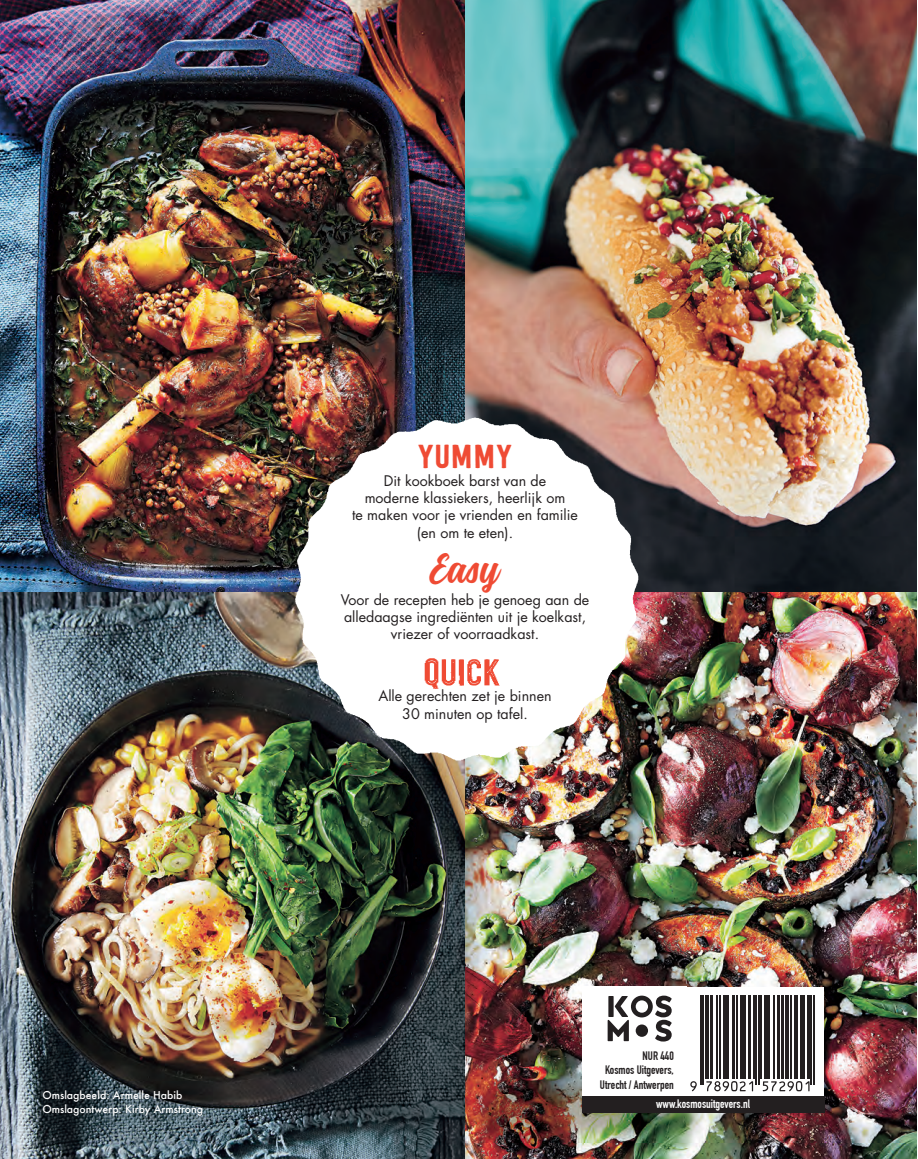
<style>
.page{position:relative;width:918px;height:1159px;background:#fff}
.page>*{position:absolute;margin:0;border:0;box-sizing:border-box;transform-origin:0 0}
.t1{font:42px "Montana";color:#ef4b34}
.t2{font:33px "Festivo LC Basic";letter-spacing:.02em;color:#ef4b34}
.t3{font:14.25px/17.5px "Futura";color:#231f20;text-align:center}
.t4{font:700 12px/14.4px "DIN Condensed";color:#231f20;text-align:right}
.t5{font:700 12px "DIN Condensed";color:#fff}
.t6{font:500 10.5px/13.5px "Futura";color:#fff}
</style>
<div class="page">
<img style="left:0;top:0;width:916px;height:1158px">
<img style="left:247px;top:410px;width:416px;height:355px">
<img style="left:424px;top:656px;width:84px;height:34px">
<div style="left:582px;top:986px;width:105px;height:127px;background:#fff"></div>
<svg style="left:687px;top:986px;width:137px;height:110px"></svg>
<div style="left:581px;top:1096px;width:243px;height:17px;background:#231f20"></div>
<img style="left:34px;top:1081px;width:178px;height:43px">
<svg style="left:607px;top:995px;width:64px;height:46px"></svg>
<div style="left:635px;top:1024px;width:13px;height:12px;background:#231f20;border-radius:50%"></div>
<svg style="left:690px;top:1081px;width:6px;height:10px"></svg>
<hr style="left:700px;top:995px;width:1px;height:89px;background:#231f20">
<hr style="left:702px;top:995px;width:1px;height:89px;background:#231f20">
<hr style="left:705px;top:995px;width:3px;height:83px;background:#231f20">
<hr style="left:709px;top:995px;width:3px;height:83px;background:#231f20">
<hr style="left:716px;top:995px;width:1px;height:83px;background:#231f20">
<hr style="left:719px;top:995px;width:1px;height:83px;background:#231f20">
<hr style="left:723px;top:995px;width:1px;height:83px;background:#231f20">
<hr style="left:725px;top:995px;width:4px;height:83px;background:#231f20">
<hr style="left:732px;top:995px;width:3px;height:83px;background:#231f20">
<hr style="left:736px;top:995px;width:1px;height:83px;background:#231f20">
<hr style="left:739px;top:995px;width:3px;height:83px;background:#231f20">
<hr style="left:743px;top:995px;width:2px;height:83px;background:#231f20">
<svg style="left:706px;top:1081px;width:47px;height:10px"></svg>
<hr style="left:748px;top:995px;width:2px;height:83px;background:#231f20">
<hr style="left:753px;top:995px;width:1px;height:83px;background:#231f20">
<hr style="left:755px;top:995px;width:1px;height:89px;background:#231f20">
<hr style="left:757px;top:995px;width:2px;height:89px;background:#231f20">
<hr style="left:760px;top:995px;width:1px;height:83px;background:#231f20">
<svg style="left:763px;top:995px;width:4px;height:83px"></svg>
<hr style="left:768px;top:995px;width:1px;height:83px;background:#231f20">
<hr style="left:773px;top:995px;width:1px;height:83px;background:#231f20">
<hr style="left:777px;top:995px;width:2px;height:83px;background:#231f20">
<hr style="left:780px;top:995px;width:3px;height:83px;background:#231f20">
<hr style="left:785px;top:995px;width:4px;height:83px;background:#231f20">
<hr style="left:790px;top:995px;width:1px;height:83px;background:#231f20">
<svg style="left:793px;top:995px;width:4px;height:83px"></svg>
<hr style="left:799px;top:995px;width:2px;height:83px;background:#231f20">
<svg style="left:762px;top:1081px;width:47px;height:10px"></svg>
<hr style="left:802px;top:995px;width:2px;height:83px;background:#231f20">
<hr style="left:807px;top:995px;width:2px;height:83px;background:#231f20">
<hr style="left:810px;top:995px;width:1px;height:89px;background:#231f20">
<hr style="left:813px;top:995px;width:1px;height:89px;background:#231f20">
<svg style="left:0;top:0;width:3px;height:8px"></svg>
<svg style="left:0;top:1154px;width:3px;height:5px"></svg>
<svg style="left:915px;top:0;width:2px;height:8px"></svg>
<p class="t6" style="left:42px;top:1088px;width:162px">Omslagbeeld: Armelle Habib<br>Omslagontwerp: Kirby Armstrong</p>
<h2 class="t2" style="left:417px;top:437px;width:96px">YUMMY</h2>
<p class="t3" style="left:352px;top:471px;width:227px">Dit kookboek barst van de<br>moderne klassiekers, heerlijk om<br>te maken voor je vrienden en familie (en om te eten).</p>
<h1 class="t1" style="left:430px;top:544px;width:71px">Easy</h1>
<p class="t3" style="left:340px;top:590px;width:250px">Voor de recepten heb je genoeg aan de alledaagse ingrediënten uit je koelkast, vriezer of voorraadkast.</p>
<p class="t3" style="left:378px;top:687px;width:175px">Alle gerechten zet je binnen<br>30 minuten op tafel.</p>
<p class="t4" style="left:600px;top:1048px;width:75px">NUR 440<br>Kosmos Uitgevers,<br>Utrecht / Antwerpen</p>
<p class="t5" style="left:656px;top:1096px;width:95px">www.kosmosuitgevers.nl</p>
</div>
